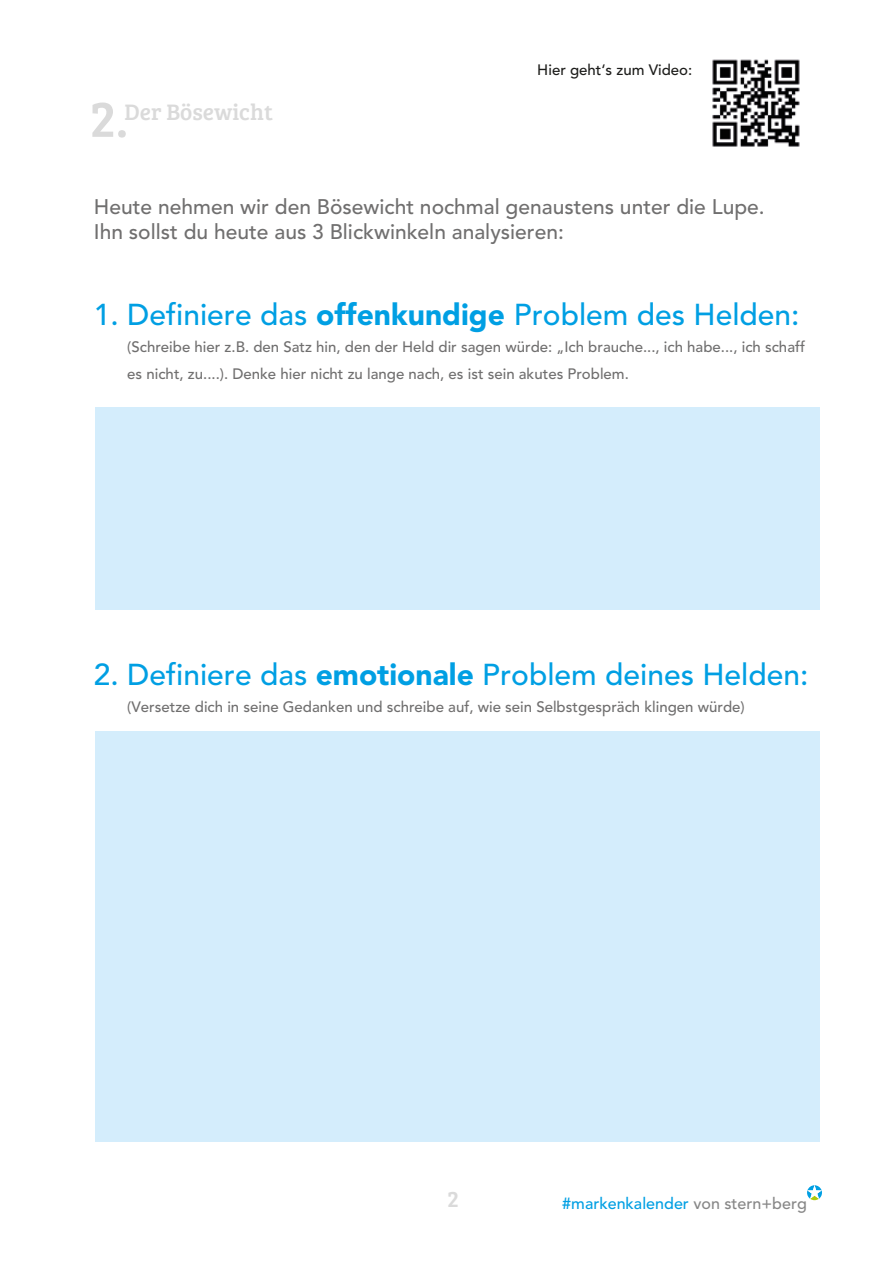
<style>
.page{position:relative;width:893px;height:1263px;background:#fff}
.page>*{position:absolute;margin:0;border:0;box-sizing:border-box;transform-origin:0 0}
.t1{font:52.2px "Bree Serif";color:#dadada}
.t2{font:500 30px "Avenir";color:#009fe3}
.t3{font:23.1px "Bree Serif";color:#dadada}
.t4{font:500 21px/25.2px "Avenir";color:#706f6f}
.t5{font:500 16.05px "Avenir";color:#009fe3}
.t6{font:500 15px/27px "Avenir";color:#706f6f}
.t7{font:500 15px "Avenir";color:#1d1d1b}
.s1{font-weight:900}
.s2{color:#878787}
</style>
<div class="page">
<div style="left:95px;top:407px;width:724px;height:203px;background:#d4edfc"></div>
<div style="left:95px;top:731px;width:724px;height:411px;background:#d4edfc"></div>
<svg style="left:807px;top:1185px;width:15px;height:15px"></svg>
<img style="left:712px;top:59px;width:88px;height:88px">
<h1 class="t1" style="left:89px;top:81px;width:40px">2.</h1>
<h3 class="t3" style="left:124px;top:95px;width:150px">Der Bösewicht</h3>
<p class="t7" style="left:537px;top:61px;width:157px">Hier geht‘s zum Video:</p>
<h3 class="t4" style="left:94px;top:194px;width:672px">Heute nehmen wir den Bösewicht nochmal genaustens unter die Lupe.<br>Ihn sollst du heute aus 3 Blickwinkeln analysieren:</h3>
<h2 class="t2" style="left:94px;top:298px;width:707px">1. Definiere das <span class="s1">offenkundige</span> Problem des Helden:</h2>
<p class="t6" style="left:127px;top:334px;width:679px">(Schreibe hier z.B. den Satz hin, den der Held dir sagen würde: „Ich brauche..., ich habe..., ich schaff es nicht, zu....). Denke hier nicht zu lange nach, es ist sein akutes Problem.</p>
<h2 class="t2" style="left:94px;top:658px;width:716px">2. Definiere das <span class="s1">emotionale</span> Problem deines Helden:</h2>
<p class="t6" style="left:127px;top:694px;width:619px">(Versetze dich in seine Gedanken und schreibe auf, wie sein Selbstgespräch klingen würde)</p>
<h3 class="t3" style="left:447px;top:1182px;width:13px">2</h3>
<p class="t5" style="left:562px;top:1194px;width:246px">#markenkalender <span class="s2">von stern+berg</span></p>
</div>
